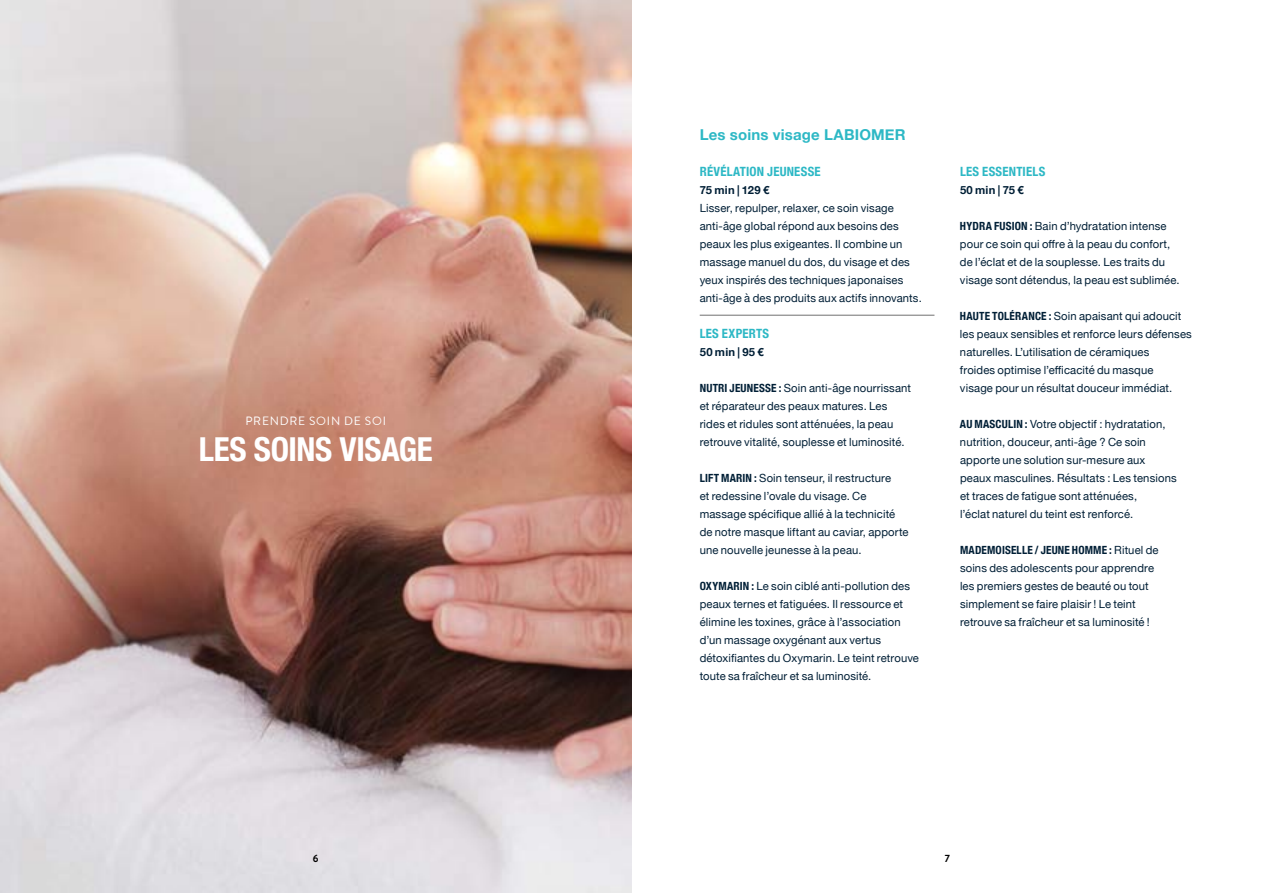
<style>
.page{position:relative;width:1263px;height:893px;background:#fff}
.page>*{position:absolute;margin:0;border:0;box-sizing:border-box;transform-origin:0 0}
.t1{font:700 condensed 33px "Helvetica Neue";letter-spacing:-.01em;color:#fff}
.t2{font:700 15px "Helvetica Neue";letter-spacing:.015em;color:#2db8c5}
.t3{font:700 condensed 12.75px "Helvetica Neue";letter-spacing:.015em;color:#2db8c5}
.t4{font:12px "Brandon Grotesque";letter-spacing:.065em;color:#fff}
.t5{font:11.25px/18px "Helvetica Neue";letter-spacing:.01em;color:#001f36}
.t6{font:700 11.25px "Helvetica Neue";letter-spacing:.02em;color:#001f36}
.t7{font:700 10.5px "Brandon Grotesque";color:#000}
.s1{font-weight:700;font-stretch:condensed}
</style>
<div class="page">
<img style="left:0;top:0;width:631px;height:893px">
<hr style="left:700px;top:315px;width:234px;height:1px;background:#706f6f">
<p class="t4" style="left:245px;top:413px;width:142px">PRENDRE SOIN DE SOI</p>
<h1 class="t1" style="left:199px;top:422px;width:235px">LES SOINS VISAGE</h1>
<h2 class="t2" style="left:700px;top:123px;width:207px">Les soins visage LABIOMER</h2>
<p class="t3" style="left:700px;top:161px;width:122px">RÉVÉLATION JEUNESSE</p>
<p class="t6" style="left:700px;top:181px;width:71px">75 min | 129 €</p>
<p class="t5" style="left:700px;top:200px;width:224px">Lisser, repulper, relaxer, ce soin visage anti-âge global répond aux besoins des peaux les plus exigeantes. Il combine un massage manuel du dos, du visage et des yeux inspirés des techniques japonaises anti-âge à des produits aux actifs innovants.</p>
<p class="t3" style="left:700px;top:323px;width:71px">LES EXPERTS</p>
<p class="t6" style="left:700px;top:343px;width:66px">50 min | 95 €</p>
<p class="t5" style="left:700px;top:380px;width:213px"><span class="s1">NUTRI JEUNESSE :</span> Soin anti-âge nourrissant et réparateur des peaux matures. Les rides et ridules sont atténuées, la peau retrouve vitalité, souplesse et luminosité.</p>
<p class="t5" style="left:700px;top:470px;width:210px"><span class="s1">LIFT MARIN :</span> Soin tenseur, il restructure<br>et redessine l’ovale du visage. Ce massage spécifique allié à la technicité de notre masque liftant au caviar, apporte une nouvelle jeunesse à la peau.</p>
<p class="t5" style="left:700px;top:578px;width:221px"><span class="s1">OXYMARIN :</span> Le soin ciblé anti-pollution des peaux ternes et fatiguées. Il ressource et élimine les toxines, grâce à l’association d’un massage oxygénant aux vertus détoxifiantes du Oxymarin. Le teint retrouve toute sa fraîcheur et sa luminosité.</p>
<p class="t3" style="left:960px;top:161px;width:87px">LES ESSENTIELS</p>
<p class="t6" style="left:960px;top:181px;width:65px">50 min | 75 €</p>
<p class="t5" style="left:960px;top:218px;width:221px"><span class="s1">HYDRA FUSION :</span> Bain d’hydratation intense pour ce soin qui offre à la peau du confort, de l’éclat et de la souplesse. Les traits du visage sont détendus, la peau est sublimée.</p>
<p class="t5" style="left:960px;top:308px;width:233px"><span class="s1">HAUTE TOLÉRANCE :</span> Soin apaisant qui adoucit les peaux sensibles et renforce leurs défenses naturelles. L’utilisation de céramiques<br>froides optimise l’efficacité du masque<br>visage pour un résultat douceur immédiat.</p>
<p class="t5" style="left:960px;top:416px;width:218px"><span class="s1">AU MASCULIN :</span> Votre objectif : hydratation, nutrition, douceur, anti-âge ? Ce soin apporte une solution sur-mesure aux peaux masculines. Résultats : Les tensions et traces de fatigue sont atténuées,<br>l’éclat naturel du teint est renforcé.</p>
<p class="t5" style="left:960px;top:542px;width:200px"><span class="s1">MADEMOISELLE / JEUNE HOMME :</span> Rituel de soins des adolescents pour apprendre les premiers gestes de beauté ou tout simplement se faire plaisir ! Le teint retrouve sa fraîcheur et sa luminosité !</p>
<p class="t7" style="left:313px;top:850px;width:7px">6</p>
<p class="t7" style="left:945px;top:850px;width:7px">7</p>
</div>
